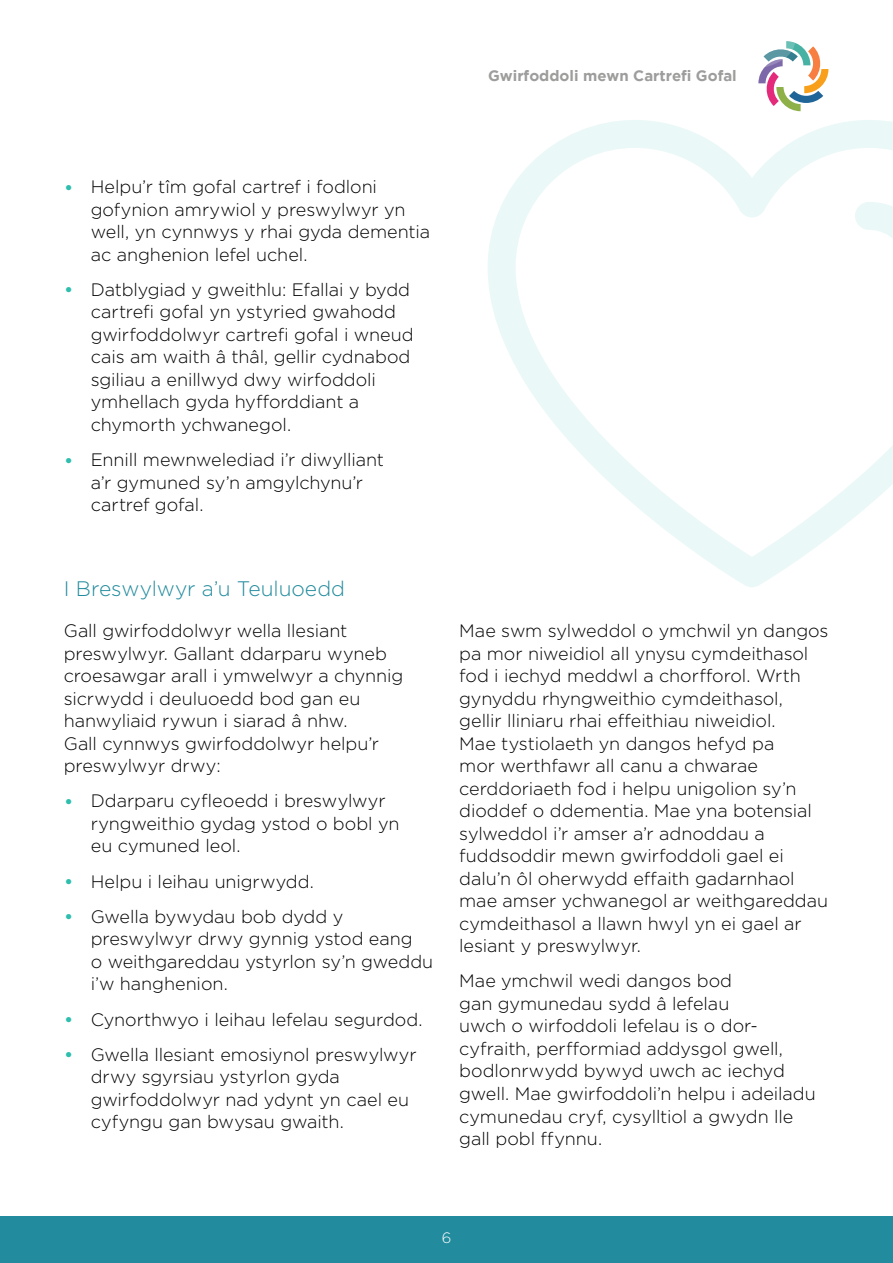
<style>
.page{position:relative;width:893px;height:1263px;background:#fff}
.page>*{position:absolute;margin:0;border:0;box-sizing:border-box;transform-origin:0 0}
.Heading_3{font:300 21px "Gotham";color:#228b9d}
.Body{font:300 18px/22.5px "Gotham";letter-spacing:-.005em;color:#000}
.t1{font:700 15px "Gotham";color:#9d9d9c}
.t2{font:300 15px "Gotham";color:#fff}
.s1{font-size:21px;color:#2dbeae}
</style>
<div class="page">
<svg style="left:758px;top:41px;width:70px;height:70px"></svg>
<div style="left:0;top:1216px;width:893px;height:47px;background:#228b9d"></div>
<svg style="left:488px;top:120px;width:405px;height:467px"></svg>
<svg style="left:855px;top:202px;width:38px;height:79px"></svg>
<p class="t1" style="left:488px;top:67px;width:250px">Gwirfoddoli mewn Cartrefi Gofal</p>
<p class="Body" style="left:91px;top:175px;width:341px;text-indent:-27px"><span class="s1">•</span> Helpu’r tîm gofal cartref i fodloni gofynion amrywiol y preswylwyr yn well, yn cynnwys y rhai gyda dementia ac anghenion lefel uchel.</p>
<p class="Body" style="left:91px;top:278px;width:324px;text-indent:-27px"><span class="s1">•</span> Datblygiad y gweithlu: Efallai y bydd cartrefi gofal yn ystyried gwahodd gwirfoddolwyr cartrefi gofal i wneud cais am waith â thâl, gellir cydnabod sgiliau a enillwyd dwy wirfoddoli ymhellach gyda hyfforddiant a chymorth ychwanegol.</p>
<p class="Body" style="left:91px;top:448px;width:295px;text-indent:-27px"><span class="s1">•</span> Ennill mewnwelediad i’r diwylliant a’r gymuned sy’n amgylchynu’r cartref gofal.</p>
<p class="Heading_3" style="left:64px;top:575px;width:283px">I Breswylwyr a’u Teuluoedd</p>
<p class="Body" style="left:64px;top:619px;width:341px">Gall gwirfoddolwyr wella llesiant preswylwyr. Gallant ddarparu wyneb croesawgar arall i ymwelwyr a chynnig sicrwydd i deuluoedd bod gan eu hanwyliaid rywun i siarad â nhw.<br>Gall cynnwys gwirfoddolwyr helpu’r preswylwyr drwy:</p>
<p class="Body" style="left:91px;top:789px;width:310px;text-indent:-27px"><span class="s1">•</span> Ddarparu cyfleoedd i breswylwyr ryngweithio gydag ystod o bobl yn eu cymuned leol.</p>
<p class="Body" style="left:64px;top:869px;width:252px"><span class="s1">•</span> Helpu i leihau unigrwydd.</p>
<p class="Body" style="left:91px;top:905px;width:344px;text-indent:-27px"><span class="s1">•</span> Gwella bywydau bob dydd y preswylwyr drwy gynnig ystod eang<br>o weithgareddau ystyrlon sy’n gweddu i’w hanghenion.</p>
<p class="Body" style="left:64px;top:1007px;width:360px"><span class="s1">•</span> Cynorthwyo i leihau lefelau segurdod.</p>
<p class="Body" style="left:91px;top:1043px;width:327px;text-indent:-27px"><span class="s1">•</span> Gwella llesiant emosiynol preswylwyr drwy sgyrsiau ystyrlon gyda gwirfoddolwyr nad ydynt yn cael eu cyfyngu gan bwysau gwaith.</p>
<p class="Body" style="left:459px;top:619px;width:371px">Mae swm sylweddol o ymchwil yn dangos pa mor niweidiol all ynysu cymdeithasol fod i iechyd meddwl a chorfforol. Wrth gynyddu rhyngweithio cymdeithasol, gellir lliniaru rhai effeithiau niweidiol.<br>Mae tystiolaeth yn dangos hefyd pa<br>mor werthfawr all canu a chwarae cerddoriaeth fod i helpu unigolion sy’n dioddef o ddementia. Mae yna botensial sylweddol i’r amser a’r adnoddau a fuddsoddir mewn gwirfoddoli gael ei dalu’n ôl oherwydd effaith gadarnhaol mae amser ychwanegol ar weithgareddau cymdeithasol a llawn hwyl yn ei gael ar lesiant y preswylwyr.</p>
<p class="Body" style="left:459px;top:969px;width:358px">Mae ymchwil wedi dangos bod<br>gan gymunedau sydd â lefelau<br>uwch o wirfoddoli lefelau is o dor&shy;cyfraith, perfformiad addysgol gwell, bodlonrwydd bywyd uwch ac iechyd gwell. Mae gwirfoddoli’n helpu i adeiladu cymunedau cryf, cysylltiol a gwydn lle gall pobl ffynnu.</p>
<p class="t2" style="left:442px;top:1228px;width:11px">6</p>
</div>
